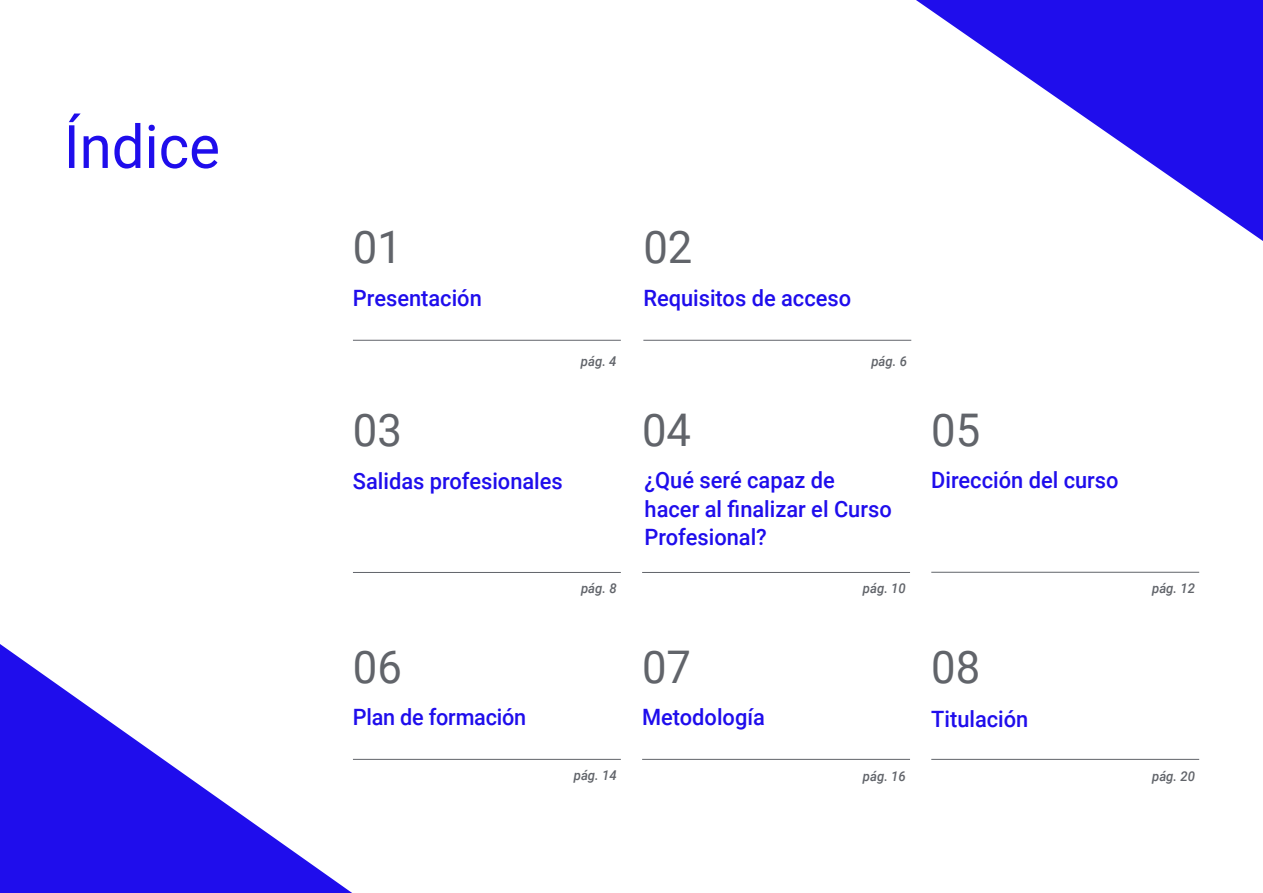
<style>
.page{position:relative;width:1263px;height:893px;background:#fff}
.page>*{position:absolute;margin:0;border:0;box-sizing:border-box;transform-origin:0 0}
.t1{font:60px "Roboto";color:#1f0dec}
.t2{font:45px "Roboto";color:#61646a}
.t3{font:500 22.5px/28.5px "Roboto";color:#1f0dec}
.t4{font:500 22.5px "Roboto";color:#1f0dec;scale:.96 1}
.t5{font:italic 500 13.5px "Roboto";color:#61646a}
</style>
<div class="page">
<svg style="left:0;top:644px;width:352px;height:249px"></svg>
<svg style="left:916px;top:0;width:347px;height:241px"></svg>
<hr style="left:353px;top:340px;width:268px;height:1px;background:#61646a">
<hr style="left:931px;top:759px;width:268px;height:1px;background:#61646a">
<hr style="left:353px;top:572px;width:268px;height:1px;background:#61646a">
<hr style="left:642px;top:572px;width:268px;height:1px;background:#61646a">
<hr style="left:931px;top:572px;width:268px;height:1px;background:#61646a">
<hr style="left:353px;top:759px;width:268px;height:1px;background:#61646a">
<hr style="left:642px;top:759px;width:268px;height:1px;background:#61646a">
<hr style="left:643px;top:340px;width:268px;height:1px;background:#61646a">
<h1 class="t1" style="left:64px;top:105px;width:158px">Índice</h1>
<h2 class="t2" style="left:353px;top:216px;width:51px">01</h2>
<p class="t3" style="left:353px;top:283px;width:130px">Presentación</p>
<p class="t5" style="left:581px;top:351px;width:37px">pág. 4</p>
<h2 class="t2" style="left:643px;top:216px;width:51px">02</h2>
<p class="t3" style="left:643px;top:283px;width:209px">Requisitos de acceso</p>
<h2 class="t2" style="left:353px;top:399px;width:51px">03</h2>
<h2 class="t2" style="left:642px;top:399px;width:51px">04</h2>
<p class="t5" style="left:871px;top:351px;width:37px">pág. 6</p>
<h2 class="t2" style="left:931px;top:399px;width:51px">05</h2>
<p class="t3" style="left:645px;top:465px;width:249px">¿Qué seré capaz de hacer al finalizar el Curso<br>Profesional?</p>
<p class="t3" style="left:353px;top:466px;width:211px">Salidas profesionales</p>
<p class="t3" style="left:931px;top:465px;width:189px">Dirección del curso</p>
<p class="t5" style="left:581px;top:579px;width:37px">pág. 8</p>
<p class="t5" style="left:863px;top:579px;width:44px">pág. 10</p>
<p class="t5" style="left:1152px;top:579px;width:44px">pág. 12</p>
<h2 class="t2" style="left:353px;top:635px;width:51px">06</h2>
<h2 class="t2" style="left:642px;top:635px;width:51px">07</h2>
<h2 class="t2" style="left:931px;top:635px;width:51px">08</h2>
<p class="t4" style="left:353px;top:701px;width:182px">Plan de formación</p>
<p class="t3" style="left:642px;top:702px;width:124px">Metodología</p>
<p class="t3" style="left:931px;top:704px;width:99px">Titulación</p>
<p class="t5" style="left:574px;top:766px;width:44px">pág. 14</p>
<p class="t5" style="left:863px;top:766px;width:44px">pág. 16</p>
<p class="t5" style="left:1152px;top:766px;width:44px">pág. 20</p>
</div>
